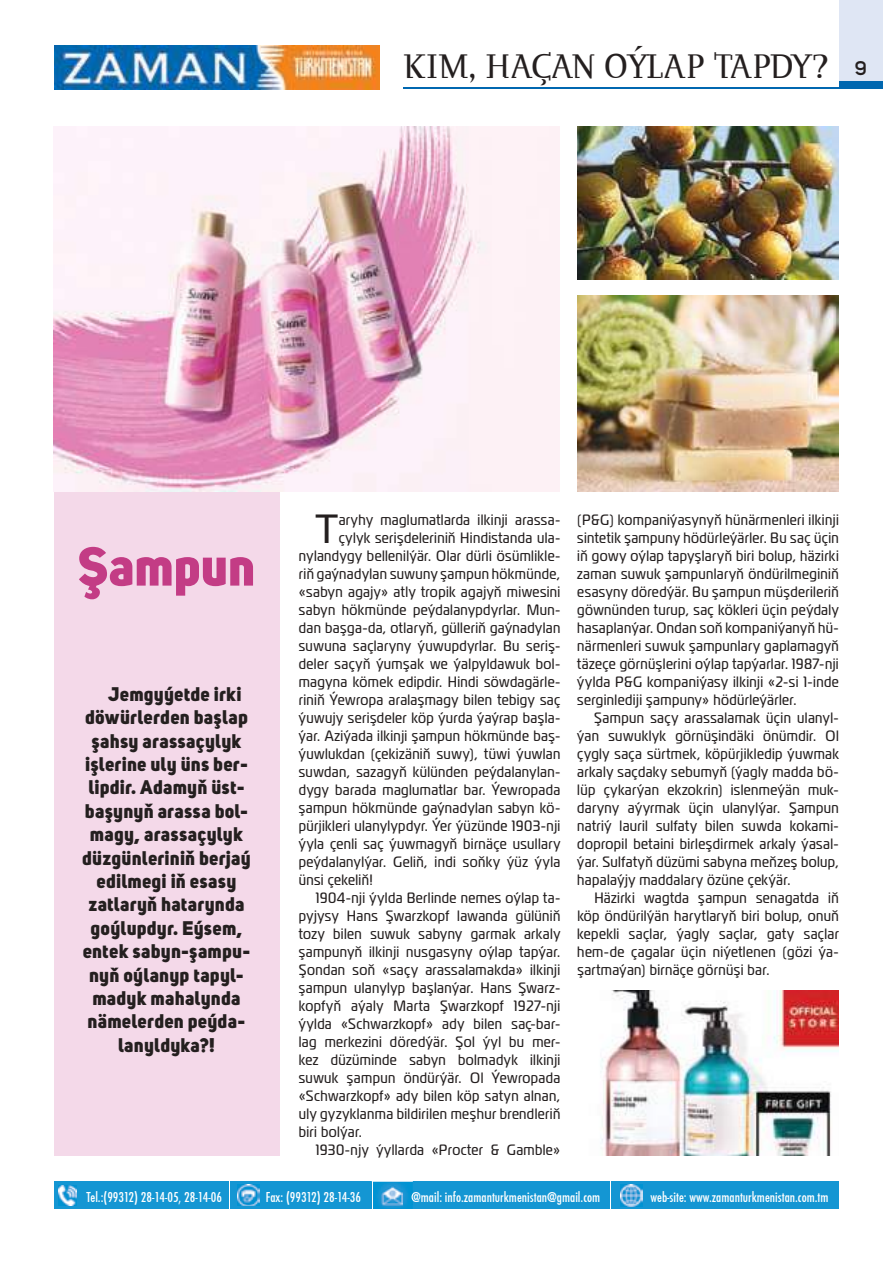
<style>
.page{position:relative;width:893px;height:1263px;background:#fff}
.page>*{position:absolute;margin:0;border:0;box-sizing:border-box;transform-origin:0 0}
.t1{font:800 54px "Uni Sans";letter-spacing:-.01em;color:#c33c85}
.t2{font:40.65px "Magistral Cond";color:#241f1f}
.t3{font:36px "Ogirema Slab";color:#241f1f}
.t4{font:800 19.5px "Uni Sans";letter-spacing:.01em;color:#241f1f}
.t5{font:15px/18px "Magistral Cond";letter-spacing:.025em;color:#241f1f;text-align:justify}
.t6{font:500 condensed 14.85px "ART Futura TEE";color:#fff}
.s1{font-family:"Uni Sans";font-weight:600;font-size:19.5px}
</style>
<div class="page">
<div style="left:54px;top:1182px;width:785px;height:27px;background:#1496d3"></div>
<svg style="left:610px;top:1182px;width:1px;height:27px"></svg>
<img style="left:238px;top:1185px;width:21px;height:21px">
<img style="left:373px;top:1181px;width:40px;height:1px">
<img style="left:373px;top:1182px;width:40px;height:27px">
<svg style="left:372px;top:1182px;width:1px;height:27px"></svg>
<svg style="left:412px;top:1191px;width:1px;height:14px"></svg>
<img style="left:381px;top:1186px;width:22px;height:19px">
<img style="left:621px;top:1185px;width:21px;height:21px">
<img style="left:59px;top:1185px;width:18px;height:20px">
<img style="left:54px;top:45px;width:326px;height:44px">
<div style="left:839px;top:0;width:44px;height:89px;background:#dfe6f4"></div>
<hr style="left:404px;top:87px;width:435px;height:2px;background:#0067b0">
<div style="left:839px;top:81px;width:44px;height:8px;background:#0067b0"></div>
<div style="left:54px;top:492px;width:225px;height:663px;background:#f4d9e9"></div>
<img style="left:54px;top:127px;width:506px;height:365px">
<img style="left:578px;top:296px;width:261px;height:196px">
<img style="left:578px;top:127px;width:261px;height:152px">
<img style="left:600px;top:990px;width:239px;height:165px">
<h3 class="t3" style="left:404px;top:44px;width:464px">KIM, HAÇAN OÝLAP TAPDY? <span class="s1">9</span></h3>
<h1 class="t1" style="left:78px;top:532px;width:179px">Şampun</h1>
<h3 class="t4" style="left:108px;top:681px;width:135px">Jemgyýetde ir ki</h3>
<h3 class="t4" style="left:85px;top:705px;width:164px">döwürlerden baş lap</h3>
<h3 class="t4" style="left:92px;top:728px;width:151px">şahsy arassaçy lyk</h3>
<h3 class="t4" style="left:85px;top:751px;width:164px">işlerine uly üns ber-</h3>
<h3 class="t4" style="left:88px;top:775px;width:158px">lipdir. Adamyň üst-</h3>
<h3 class="t4" style="left:85px;top:798px;width:165px">başynyň arassa bol-</h3>
<h3 class="t4" style="left:90px;top:822px;width:155px">magy, arassaçy lyk</h3>
<h3 class="t4" style="left:82px;top:845px;width:170px">düzgünleriniň ber jaý</h3>
<h3 class="t4" style="left:97px;top:868px;width:141px">edilmegi iň esa sy</h3>
<h3 class="t4" style="left:88px;top:892px;width:158px">zatlaryň hataryn da</h3>
<h3 class="t4" style="left:91px;top:915px;width:153px">goýlupdyr. Eý sem,</h3>
<h3 class="t4" style="left:83px;top:939px;width:169px">entek sabyn-şampu-</h3>
<h3 class="t4" style="left:89px;top:962px;width:156px">nyň oýlanyp tapyl-</h3>
<h3 class="t4" style="left:92px;top:985px;width:150px">madyk mahalyn da</h3>
<h3 class="t4" style="left:88px;top:1009px;width:159px">nämelerden peýda-</h3>
<h3 class="t4" style="left:118px;top:1032px;width:98px">lanyldyka?!</h3>
<h2 class="t2" style="left:316px;top:504px;width:23px">T</h2>
<p class="t5" style="left:339px;top:510px;width:223px">a ryhy maglumatlarda ilkinji arassa-</p>
<p class="t5" style="left:339px;top:528px;width:223px">çylyk serişdeleriniň Hindistanda ula-</p>
<p class="t5" style="left:299px;top:546px;width:263px">nylandygy bellenilýär. Olar dürli ösümlikle-</p>
<p class="t5" style="left:299px;top:564px;width:263px">riň gaýnadylan suwuny şampun hökmün de,</p>
<p class="t5" style="left:299px;top:582px;width:263px">«sabyn agajy» atly tropik agajyň miwesi ni</p>
<p class="t5" style="left:299px;top:600px;width:263px">sabyn hökmünde peýdalanypdyrlar. Mun-</p>
<p class="t5" style="left:299px;top:618px;width:263px">dan başga-da, otlaryň, gülleriň gaýnady lan</p>
<p class="t5" style="left:299px;top:636px;width:263px">suwuna saçlaryny ýuwupdyrlar. Bu seriş-</p>
<p class="t5" style="left:299px;top:654px;width:263px">deler saçyň ýumşak we ýalpyldawuk bol-</p>
<p class="t5" style="left:299px;top:672px;width:263px">magyna kömek edipdir. Hindi söwdagärle-</p>
<p class="t5" style="left:299px;top:690px;width:263px">riniň Ýewropa aralaşmagy bilen tebigy saç</p>
<p class="t5" style="left:299px;top:708px;width:263px">ýuwujy serişdeler köp ýurda ýaýrap başla-</p>
<p class="t5" style="left:299px;top:726px;width:263px">ýar. Aziýada ilkinji şampun hökmünde baş-</p>
<p class="t5" style="left:299px;top:744px;width:263px">ýuwlukdan (çekizäniň suwy), tüwi ýuw lan</p>
<p class="t5" style="left:299px;top:762px;width:263px">suwdan, sazagyň külünden peýdalanylan-</p>
<p class="t5" style="left:299px;top:780px;width:263px">dygy barada maglumatlar bar. Ýewropa da</p>
<p class="t5" style="left:299px;top:798px;width:263px">şampun hökmünde gaýnadylan sabyn kö-</p>
<p class="t5" style="left:299px;top:816px;width:263px">pürjikleri ulanylypdyr. Ýer ýüzünde 1903-nji</p>
<p class="t5" style="left:299px;top:834px;width:263px">ýyla çenli saç ýuwmagyň birnäçe usulla ry</p>
<p class="t5" style="left:299px;top:852px;width:263px">peýdalanylýar. Geliň, indi soňky ýüz ýy la</p>
<p class="t5" style="left:299px;top:870px;width:76px">ünsi çeke liň!</p>
<p class="t5" style="left:316px;top:888px;width:246px">1904-nji ýylda Berlinde nemes oýlap ta-</p>
<p class="t5" style="left:299px;top:906px;width:263px">pyjysy Hans Şwarzkopf lawanda gülü niň</p>
<p class="t5" style="left:299px;top:924px;width:263px">tozy bilen suwuk sabyny garmak arka ly</p>
<p class="t5" style="left:299px;top:942px;width:263px">şampunyň ilkinji nusgasyny oýlap tapýar.</p>
<p class="t5" style="left:299px;top:960px;width:263px">Şondan soň «saçy arassalamakda» ilkin ji</p>
<p class="t5" style="left:299px;top:978px;width:263px">şampun ulanylyp başlanýar. Hans Şwarz-</p>
<p class="t5" style="left:299px;top:996px;width:263px">kopfyň aýaly Marta Şwarzkopf 1927-nji</p>
<p class="t5" style="left:299px;top:1014px;width:263px">ýylda «Schwarzkopf» ady bilen saç-bar-</p>
<p class="t5" style="left:299px;top:1032px;width:263px">lag merkezini döredýär. Şol ýyl bu mer-</p>
<p class="t5" style="left:299px;top:1050px;width:263px">kez düzüminde sabyn bolmadyk ilkin ji</p>
<p class="t5" style="left:299px;top:1068px;width:263px">suwuk şampun öndürýär. Ol Ýewropa da</p>
<p class="t5" style="left:299px;top:1086px;width:263px">«Schwarzkopf» ady bilen köp satyn al nan,</p>
<p class="t5" style="left:299px;top:1104px;width:263px">uly gyzyklanma bildirilen meşhur brendle riň</p>
<p class="t5" style="left:299px;top:1122px;width:65px">biri bolýar.</p>
<p class="t5" style="left:316px;top:1140px;width:246px">1930-njy ýyllarda «Procter &amp; Gamb le»</p>
<p class="t5" style="left:577px;top:510px;width:263px">(P&amp;G) kompaniýasynyň hünärmenleri ilkin ji sintetik şampuny hödürleýärler. Bu saç üçin iň gowy oýlap tapyşlaryň biri bolup, häzir ki zaman suwuk şampunlaryň öndürilmegi niň esasyny döredýär. Bu şampun müşderile riň göwnünden turup, saç kökleri üçin peýda ly hasaplanýar. Ondan soň kompaniýanyň hü&shy;närmenleri suwuk şampunlary gaplama gyň täzeçe görnüşlerini oýlap tapýarlar. 1987-nji ýylda P&amp;G kompaniýasy ilkinji «2-si 1-in de serginlediji şampuny» hödürleýärler.</p>
<p class="t5" style="left:577px;top:708px;width:263px;text-indent:17px">Şampun saçy arassalamak üçin ulanyl&shy;ýan suwuklyk görnüşindäki önümdir. Ol çygly saça sürtmek, köpürjikledip ýuw mak arkaly saçdaky sebumyň (ýagly madda bö&shy;lüp çykarýan ekzokrin) islenmeýän muk&shy;daryny aýyrmak üçin ulanylýar. Şam pun natriý lauril sulfaty bilen suwda kokami&shy;dopropil betaini birleşdirmek arkaly ýasal&shy;ýar. Sulfatyň düzümi sabyna meňzeş bo lup, hapalaýjy maddalary özüne çekýär.</p>
<p class="t5" style="left:577px;top:888px;width:263px;text-indent:17px">Häzirki wagtda şampun senagatda iň köp öndürilýän harytlaryň biri bolup, onuň kepekli saçlar, ýagly saçlar, gaty saç lar hem-de çagalar üçin niýetlenen (gözi ýa&shy;şartmaýan) birnäçe görnüşi bar.</p>
<p class="t6" style="left:87px;top:1189px;width:137px">Tel.:(99312) 28-14-05, 28-14-06</p>
<p class="t6" style="left:266px;top:1188px;width:97px">Fax: (99312) 28-14-36</p>
<p class="t6" style="left:411px;top:1189px;width:191px">@mail: info.zamanturkmenistan@gmail.com</p>
<p class="t6" style="left:651px;top:1188px;width:179px">web-site: www.zamanturkmenistan.com.tm</p>
</div>
